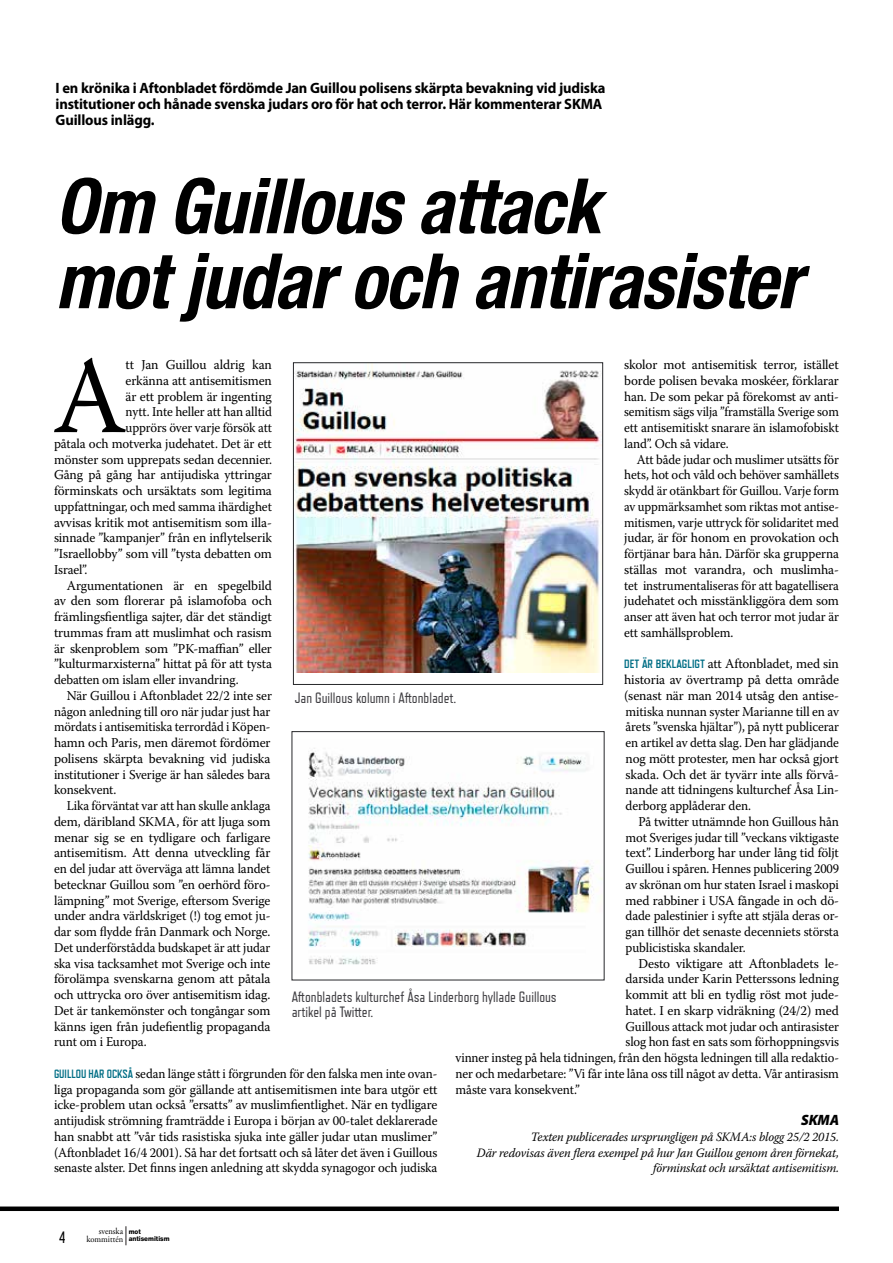
<style>
.page{position:relative;width:893px;height:1263px;background:#fff}
.page>*{position:absolute;margin:0;border:0;box-sizing:border-box;transform-origin:0 0}
.t1{font:109.05px "Warnock Pro";color:#000;scale:.95 1}
.t2{font:italic 700 condensed 76.5px/75px "Helvetica Neue LT Std";letter-spacing:-.01em;color:#000}
.t3{font:16.5px "Refrigerator Deluxe";color:#000}
.t4{font:700 15px/15.8px "Myriad Pro";letter-spacing:-.01em;color:#000}
.t5{font:15px/15px "Refrigerator Deluxe";color:#403f43}
.t6{font:italic 900 15px "Myriad Pro";color:#000}
.t7{font:13.5px/15.8px "Warnock Pro";letter-spacing:-.01em;color:#000;text-align:justify}
.t8{font:13.5px/15.8px "Warnock Pro";letter-spacing:-.01em;color:#000;text-align:justify;scale:.94 1}
.t9{font:13.5px/15.8px "Warnock Pro";letter-spacing:-.01em;color:#000;text-align:justify;scale:.95 1}
.t10{font:13.5px "Warnock Pro";letter-spacing:-.01em;color:#000;scale:.96 1}
.t11{font:13.5px "Warnock Pro";letter-spacing:-.01em;color:#000;scale:.93 1}
.t12{font:italic 12.75px/15.8px "Warnock Pro";letter-spacing:-.01em;color:#000;text-align:right;scale:.95 1}
.t13{font:9px/7.8px "Adobe Garamond Pro";color:#000;text-align:right;scale:.94 1}
.t14{font:800 6.75px "Helvetica Neue LT Std";color:#000;scale:.94 1}
.s1{font-family:"Refrigerator Deluxe";font-weight:700;font-size:12px;color:#006e85}
</style>
<div class="page">
<svg style="left:125px;top:1226px;width:1px;height:19px"></svg>
<div style="left:0;top:1206px;width:839px;height:5px;background:#000"></div>
<img style="left:308px;top:748px;width:294px;height:217px">
<img style="left:295px;top:364px;width:306px;height:308px">
<div style="left:293px;top:362px;width:310px;height:323px;border:1px solid #27282b"></div>
<p class="t4" style="left:56px;top:80px;width:551px">I en krönika i Aftonbladet fördömde Jan Guillou polisens skärpta bevakning vid judiska institutioner och hånade svenska judars oro för hat och terror. Här kommenterar SKMA<br>Guillous inlägg.</p>
<h2 class="t2" style="left:56px;top:169px;width:747px">Om Guillous attack<br>mot judar och antirasister</h2>
<h1 class="t1" style="left:53px;top:331px;width:79px">A</h1>
<p class="t7" style="left:126px;top:356px;width:148px">tt Jan Guillou aldrig kan</p>
<p class="t7" style="left:624px;top:356px;width:216px">skolor mot antisemitisk terror, istället borde polisen bevaka moskéer, förklarar han. De som pekar på förekomst av anti&shy;semitism sägs vilja ”framställa Sverige som ett antisemitiskt snarare än islamofobiskt land”. Och så vidare.</p>
<p class="t8" style="left:624px;top:451px;width:230px;text-indent:13px">Att både judar och muslimer utsätts för hets, hot och våld och behöver samhällets skydd är otänkbart för Guillou. Varje form av uppmärksamhet som riktas mot antise&shy;mitismen, varje uttryck för solidaritet med judar, är för honom en provokation och förtjänar bara hån. Därför ska grupperna ställas mot varandra, och muslimha&shy;tet instrumentaliseras för att bagatellisera judehatet och misstänkliggöra dem som anser att även hat och terror mot judar är ett samhällsproblem.</p>
<p class="t7" style="left:624px;top:656px;width:216px"><span class="s1">DET ÄR BEKLAGLIGT</span> att Aftonbladet, med sin historia av övertramp på detta område (senast när man 2014 utsåg den antise&shy;mitiska nunnan syster Marianne till en av årets ”svenska hjältar”), på nytt publicerar en artikel av detta slag. Den har glädjande nog mött protester, men har också gjort skada. Och det är tyvärr inte alls förvå&shy;nande att tidningens kulturchef Åsa Lin&shy;derborg applåderar den.</p>
<p class="t9" style="left:626px;top:813px;width:226px;text-indent:13px">På twitter utnämnde hon Guillous hån mot Sveriges judar till ”veckans viktigaste text”. Linderborg har under lång tid följt Guillou i spåren. Hennes publicering 2009 av skrönan om hur staten Israel i maskopi med rabbiner i USA fångade in och dö&shy;dade palestinier i syfte att stjäla deras or&shy;gan tillhör det senaste decenniets största publicistiska skandaler.</p>
<p class="t7" style="left:638px;top:955px;width:202px">Desto viktigare att Aftonbladets le-</p>
<p class="t10" style="left:626px;top:971px;width:224px">darsida under Karin Petterssons ledning</p>
<p class="t7" style="left:626px;top:986px;width:215px">kommit att bli en tydlig röst mot jude-</p>
<p class="t7" style="left:626px;top:1002px;width:215px">hatet. I en skarp vidräkning (24/2) med</p>
<p class="t8" style="left:626px;top:1018px;width:228px">Guillous attack mot judar och antirasister</p>
<p class="t8" style="left:626px;top:1034px;width:228px">slog hon fast en sats som förhoppningsvis</p>
<p class="t8" style="left:455px;top:1049px;width:409px">vinner insteg på hela tidningen, från den högsta ledningen till alla redaktio-</p>
<p class="t8" style="left:455px;top:1065px;width:409px">ner och medarbetare: ”Vi får inte låna oss till något av detta. Vår antirasism</p>
<p class="t9" style="left:455px;top:1081px;width:132px">måste vara konsekvent.”</p>
<p class="t6" style="left:801px;top:1112px;width:39px">SKMA</p>
<p class="t12" style="left:477px;top:1128px;width:383px">Texten publicerades ursprungligen på SKMA:s blogg 25/2 2015.<br>Där redovisas även flera exempel på hur Jan Guillou genom åren förnekat, förminskat och ursäktat antisemitism.</p>
<p class="t7" style="left:126px;top:372px;width:148px">erkänna att antisemitismen</p>
<p class="t7" style="left:126px;top:388px;width:148px">är ett problem är ingenting</p>
<p class="t8" style="left:126px;top:404px;width:157px">nytt. Inte heller att han alltid</p>
<p class="t9" style="left:126px;top:419px;width:156px">upprörs över varje försök att</p>
<p class="t10" style="left:54px;top:435px;width:229px">påtala och motverka judehatet. Det är ett</p>
<p class="t10" style="left:54px;top:451px;width:229px">mönster som upprepats sedan decennier.</p>
<p class="t7" style="left:54px;top:467px;width:219px">Gång på gång har antijudiska yttringar</p>
<p class="t7" style="left:54px;top:482px;width:219px">förminskats och ursäktats som legitima</p>
<p class="t9" style="left:54px;top:498px;width:231px">uppfattningar, och med samma ihärdighet</p>
<p class="t7" style="left:54px;top:514px;width:219px">avvisas kritik mot antisemitism som illa-</p>
<p class="t7" style="left:54px;top:530px;width:219px">sinnade ”kampanjer” från en inflytelserik</p>
<p class="t7" style="left:54px;top:545px;width:219px">”Israellobby” som vill ”tysta debatten om</p>
<p class="t9" style="left:54px;top:561px;width:37px">Israel”.</p>
<p class="t7" style="left:67px;top:577px;width:207px">Argumentationen är en spegelbild</p>
<p class="t7" style="left:54px;top:593px;width:219px">av den som florerar på islamofoba och</p>
<p class="t7" style="left:54px;top:608px;width:219px">främlingsfientliga sajter, där det ständigt</p>
<p class="t7" style="left:54px;top:624px;width:219px">trummas fram att muslimhat och rasism</p>
<p class="t7" style="left:54px;top:640px;width:219px">är skenproblem som ”PK-maffian” eller</p>
<p class="t7" style="left:54px;top:656px;width:219px">”kulturmarxisterna” hittat på för att tysta</p>
<p class="t9" style="left:54px;top:671px;width:196px">debatten om islam eller invandring.</p>
<p class="t10" style="left:67px;top:687px;width:215px">När Guillou i Aftonbladet 22/2 inte ser</p>
<p class="t9" style="left:54px;top:703px;width:229px">någon anledning till oro när judar just har</p>
<p class="t11" style="left:54px;top:719px;width:234px">mördats i antisemitiska terrordåd i Köpen-</p>
<p class="t7" style="left:54px;top:734px;width:218px">hamn och Paris, men däremot fördömer</p>
<p class="t7" style="left:54px;top:750px;width:218px">polisens skärpta bevakning vid judiska</p>
<p class="t9" style="left:54px;top:766px;width:229px">institutioner i Sverige är han således bara</p>
<p class="t9" style="left:54px;top:782px;width:67px">konsekvent.</p>
<p class="t8" style="left:67px;top:797px;width:218px">Lika förväntat var att han skulle anklaga</p>
<p class="t7" style="left:54px;top:813px;width:218px">dem, däribland SKMA, för att ljuga som</p>
<p class="t7" style="left:54px;top:829px;width:218px">menar sig se en tydligare och farligare</p>
<p class="t7" style="left:54px;top:845px;width:218px">antisemitism. Att denna utveckling får</p>
<p class="t9" style="left:54px;top:860px;width:229px">en del judar att överväga att lämna landet</p>
<p class="t10" style="left:54px;top:876px;width:227px">betecknar Guillou som ”en oerhörd föro-</p>
<p class="t10" style="left:54px;top:892px;width:227px">lämpning” mot Sverige, eftersom Sverige</p>
<p class="t7" style="left:54px;top:908px;width:218px">under andra världskriget (!) tog emot ju-</p>
<p class="t9" style="left:54px;top:923px;width:229px">dar som flydde från Danmark och Norge.</p>
<p class="t8" style="left:54px;top:939px;width:232px">Det underförstådda budskapet är att judar</p>
<p class="t10" style="left:54px;top:955px;width:227px">ska visa tacksamhet mot Sverige och inte</p>
<p class="t7" style="left:54px;top:971px;width:218px">förolämpa svenskarna genom att påtala</p>
<p class="t7" style="left:54px;top:986px;width:218px">och uttrycka oro över antisemitism idag.</p>
<p class="t7" style="left:54px;top:1002px;width:218px">Det är tankemönster och tongångar som</p>
<p class="t7" style="left:54px;top:1018px;width:218px">känns igen från judefientlig propaganda</p>
<p class="t9" style="left:54px;top:1034px;width:99px">runt om i Europa.</p>
<p class="t8" style="left:54px;top:1065px;width:409px"><span class="s1">GUILLOU HAR OCKSÅ</span> sedan länge stått i förgrunden för den falska men inte ovan&shy;liga propaganda som gör gällande att antisemitismen inte bara utgör ett icke-problem utan också ”ersatts” av muslimfientlighet. När en tydligare antijudisk strömning framträdde i Europa i början av 00-talet deklarerade han snabbt att ”vår tids rasistiska sjuka inte gäller judar utan muslimer” (Aftonbladet 16/4 2001). Så har det fortsatt och så låter det även i Guillous senaste alster. Det finns ingen anledning att skydda synagogor och judiska</p>
<p class="t5" style="left:295px;top:690px;width:163px">Jan Guillous kolumn i Aftonbladet.</p>
<p class="t5" style="left:292px;top:989px;width:267px">Aftonbladets kulturchef Åsa Linderborg hyllade Guillous artikel på Twitter.</p>
<p class="t13" style="left:86px;top:1227px;width:41px">svenska kommittén</p>
<p class="t14" style="left:129px;top:1227px;width:15px">mot</p>
<p class="t3" style="left:59px;top:1228px;width:8px">4</p>
<p class="t14" style="left:129px;top:1235px;width:45px">antisemitism</p>
</div>
